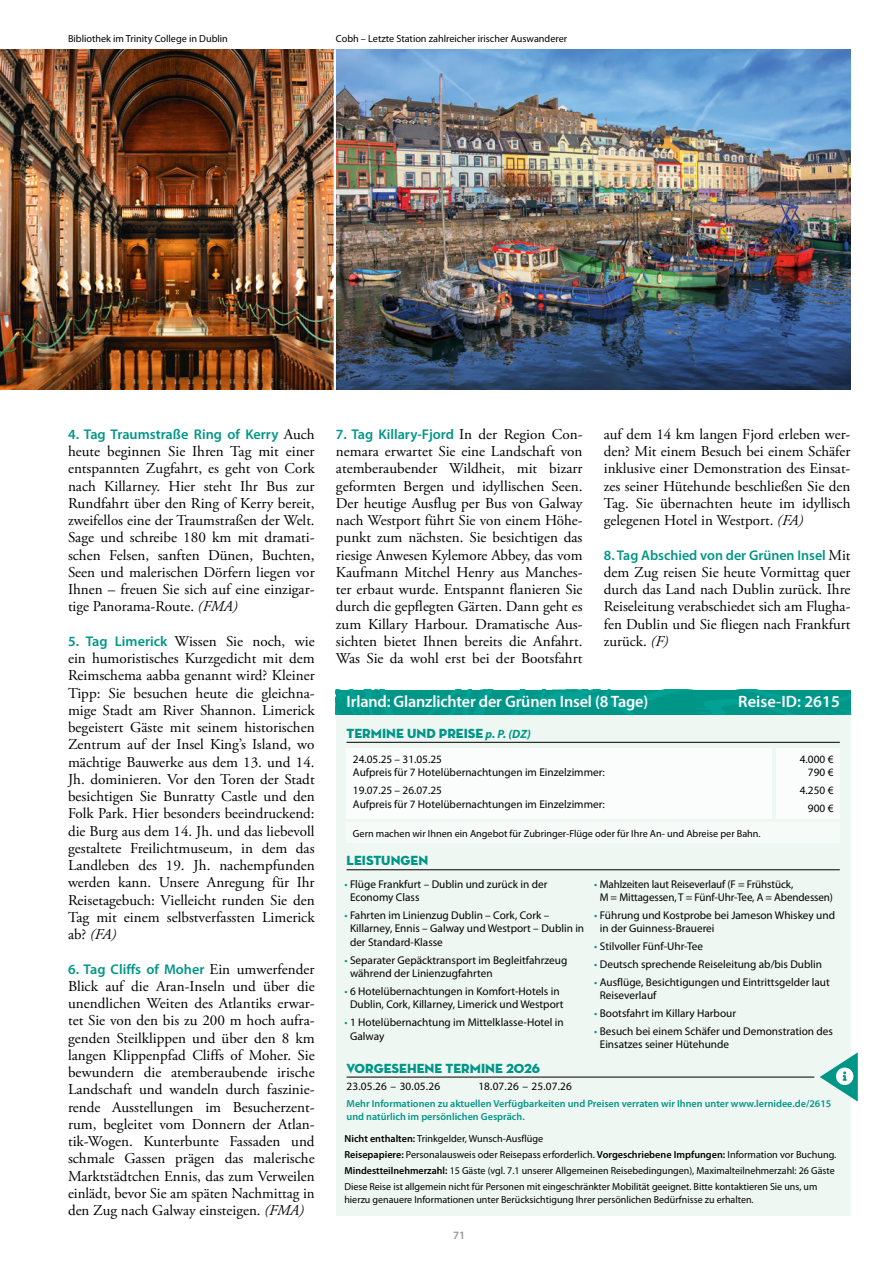
<style>
.page{position:relative;width:893px;height:1263px;background:#fff}
.page>*{position:absolute;margin:0;border:0;box-sizing:border-box;transform-origin:0 0}
.t1{font:600 16.5px "Myriad Pro";letter-spacing:-.01em;color:#fff}
.t2{font:15px/17.2px "Adobe Garamond Pro";color:#000;text-align:justify}
.t3{font:600 14.1px "Myriad Pro";color:#009687}
.t4{font:13.5px "Neutra Disp Titling";color:#009687}
.t5{font:11.25px/13.5px "Myriad Pro";color:#000}
.t6{font:600 11.25px "Myriad Pro";color:#999897}
.t7{font:10.2px/16.2px "Myriad Pro";color:#000}
.t8{font:600 10.2px/12.3px "Myriad Pro";color:#009687}
.s1{font-family:"Adobe Garamond Pro";font-weight:400;font-size:15px;color:#000}
.s2{font-style:italic}
.s3{font-family:"Myriad Pro";font-weight:600;font-size:14.1px;color:#009687}
.s4{font-family:"Myriad Pro";font-weight:700;font-style:italic;font-size:12px}
.s5{color:#009687}
.s6{font-weight:600}
</style>
<div class="page">
<div style="left:336px;top:690px;width:514px;height:525px;background:#eff7f3"></div>
<img style="left:336px;top:690px;width:514px;height:24px">
<img style="left:0;top:49px;width:850px;height:341px">
<hr style="left:334px;top:49px;width:2px;height:341px;background:#fff">
<hr style="left:347px;top:742px;width:493px;height:1px;background:#000">
<hr style="left:347px;top:869px;width:493px;height:1px;background:#000">
<div style="left:347px;top:748px;width:425px;height:70px;background:#fafdfc"></div>
<div style="left:776px;top:748px;width:64px;height:70px;background:#fafdfc"></div>
<div style="left:347px;top:823px;width:493px;height:20px;background:#f6faf8"></div>
<hr style="left:347px;top:1077px;width:467px;height:1px;background:#000">
<svg style="left:820px;top:1052px;width:38px;height:50px"></svg>
<p class="t7" style="left:68px;top:31px;width:161px">Bibliothek im Trinity College in Dublin</p>
<p class="t7" style="left:336px;top:31px;width:233px">Cobh – Letzte Station zahlreicher irischer Auswanderer</p>
<p class="t3" style="left:68px;top:429px;width:248px">4. Tag Traumstraße Ring of Kerry <span class="s1">Auch</span></p>
<p class="t2" style="left:68px;top:443px;width:248px">heute beginnen Sie Ihren Tag mit einer entspannten Zugfahrt, es geht von Cork nach Killarney. Hier steht Ihr Bus zur Rundfahrt über den Ring of Kerry bereit, zweifellos eine der Traumstraßen der Welt.<br>Sage und schreibe 180 km mit dramati&shy;schen Felsen, sanften Dünen, Buchten, Seen und malerischen Dörfern liegen vor Ihnen – freuen Sie sich auf eine einzigar&shy;tige Panorama-Route. <span class="s2">(FMA)</span></p>
<p class="t2" style="left:68px;top:633px;width:248px"><span class="s3">5. Tag Limerick</span> Wissen Sie noch, wie ein humoristisches Kurzgedicht mit dem Reimschema aabba genannt wird? Kleiner Tipp: Sie besuchen heute die gleichna&shy;mige Stadt am River Shannon. Limerick begeistert Gäste mit seinem historischen Zentrum auf der Insel King’s Island, wo mächtige Bauwerke aus dem 13. und 14.<br>Jh. dominieren. Vor den Toren der Stadt besichtigen Sie Bunratty Castle und den Folk Park. Hier besonders beeindruckend: die Burg aus dem 14. Jh. und das liebevoll gestaltete Freilichtmuseum, in dem das Landleben des 19. Jh. nachempfunden werden kann. Unsere Anregung für Ihr Reisetagebuch: Vielleicht runden Sie den Tag mit einem selbstverfassten Limerick ab? <span class="s2">(FA)</span></p>
<p class="t3" style="left:68px;top:963px;width:248px">6. Tag Cliffs of Moher <span class="s1">Ein umwerfender</span></p>
<p class="t2" style="left:68px;top:978px;width:248px">Blick auf die Aran-Inseln und über die unendlichen Weiten des Atlantiks erwar&shy;tet Sie von den bis zu 200 m hoch aufra&shy;genden Steilklippen und über den 8 km langen Klippenpfad Cliffs of Moher. Sie bewundern die atemberaubende irische Landschaft und wandeln durch faszinie&shy;rende Ausstellungen im Besucherzent&shy;rum, begleitet vom Donnern der Atlan&shy;tik-Wogen. Kunterbunte Fassaden und schmale Gassen prägen das malerische Marktstädtchen Ennis, das zum Verweilen einlädt, bevor Sie am späten Nachmittag in den Zug nach Galway einsteigen. <span class="s2">(FMA)</span></p>
<p class="t3" style="left:336px;top:429px;width:248px">7. Tag Killary-Fjord <span class="s1">In der Region Con-</span></p>
<p class="t2" style="left:336px;top:443px;width:248px">nemara erwartet Sie eine Landschaft von atemberaubender Wildheit, mit bizarr geformten Bergen und idyllischen Seen.<br>Der heutige Ausflug per Bus von Galway nach Westport führt Sie von einem Höhe&shy;punkt zum nächsten. Sie besichtigen das riesige Anwesen Kylemore Abbey, das vom Kaufmann Mitchel Henry aus Manches&shy;ter erbaut wurde. Entspannt flanieren Sie durch die gepflegten Gärten. Dann geht es zum Killary Harbour. Dramatische Aus&shy;sichten bietet Ihnen bereits die Anfahrt.<br>Was Sie da wohl erst bei der Bootsfahrt</p>
<p class="t2" style="left:604px;top:426px;width:248px">auf dem 14 km langen Fjord erleben wer&shy;den? Mit einem Besuch bei einem Schäfer inklusive einer Demonstration des Einsat&shy;zes seiner Hütehunde beschließen Sie den Tag. Sie übernachten heute im idyllisch gelegenen Hotel in Westport. <span class="s2">(FA)</span></p>
<p class="t3" style="left:604px;top:549px;width:248px">8. Tag Abschied von der Grünen Insel <span class="s1">Mit</span></p>
<p class="t2" style="left:604px;top:564px;width:248px">dem Zug reisen Sie heute Vormittag quer durch das Land nach Dublin zurück. Ihre Reiseleitung verabschiedet sich am Flugha&shy;fen Dublin und Sie fliegen nach Frankfurt zurück. <span class="s2">(F)</span></p>
<p class="t1" style="left:347px;top:695px;width:303px">Irland: Glanzlichter der Grünen Insel (8 Tage)</p>
<p class="t1" style="left:738px;top:695px;width:103px">Reise-ID: 2615</p>
<p class="t4" style="left:347px;top:725px;width:186px">TERMINE UND PREISE <span class="s4">p. P. (DZ)</span></p>
<p class="t5" style="left:353px;top:753px;width:253px">24.05.25 – 31.05.25<br>Aufpreis für 7 Hotelübernachtungen im Einzelzimmer:</p>
<p class="t5" style="left:353px;top:785px;width:253px">19.07.25 – 26.07.25<br>Aufpreis für 7 Hotelübernachtungen im Einzelzimmer:</p>
<p class="t7" style="left:353px;top:826px;width:409px">Gern machen wir Ihnen ein Angebot für Zubringer-Flüge oder für Ihre An- und Abreise per Bahn.</p>
<p class="t4" style="left:347px;top:853px;width:83px">LEISTUNGEN</p>
<p class="t5" style="left:800px;top:753px;width:35px;text-align:right">4.000 €<br>790 €</p>
<p class="t5" style="left:800px;top:782px;width:35px;line-height:17.7px;text-align:right">4.250 €<br>900 €</p>
<p class="t5" style="left:350px;top:878px;width:199px;text-indent:-6px"><span class="s5">•</span> Flüge Frankfurt – Dublin und zurück in der<br>Economy Class</p>
<p class="t5" style="left:350px;top:909px;width:236px;text-indent:-6px"><span class="s5">•</span> Fahrten im Linienzug Dublin – Cork, Cork –<br>Killarney, Ennis – Galway und Westport – Dublin in der Standard-Klasse</p>
<p class="t5" style="left:350px;top:954px;width:219px;text-indent:-6px"><span class="s5">•</span> Separater Gepäcktransport im Begleitfahrzeug während der Linienzugfahrten</p>
<p class="t5" style="left:344px;top:985px;width:221px;text-align:center"><span class="s5">•</span> 6 Hotelübernachtungen in Komfort-Hotels in<br>Dublin, Cork, Killarney, Limerick und Westport</p>
<p class="t5" style="left:350px;top:1016px;width:215px;text-indent:-6px"><span class="s5">•</span> 1 Hotelübernachtung im Mittelklasse-Hotel in<br>Galway</p>
<p class="t4" style="left:347px;top:1060px;width:195px">VORGESEHENE TERMINE 2026</p>
<p class="t5" style="left:347px;top:1081px;width:95px">23.05.26 – 30.05.26</p>
<p class="t5" style="left:478px;top:1081px;width:95px">18.07.26 – 25.07.26</p>
<p class="t5" style="left:600px;top:878px;width:235px;text-indent:-5px"><span class="s5">•</span> Mahlzeiten laut Reiseverlauf (F = Frühstück,<br>M = Mittagessen, T = Fünf-Uhr-Tee, A = Abendessen)</p>
<p class="t5" style="left:600px;top:909px;width:237px;text-indent:-6px"><span class="s5">•</span> Führung und Kostprobe bei Jameson Whiskey und in der Guinness-Brauerei</p>
<p class="t5" style="left:594px;top:940px;width:110px"><span class="s5">•</span> Stilvoller Fünf-Uhr-Tee</p>
<p class="t5" style="left:594px;top:958px;width:229px"><span class="s5">•</span> Deutsch sprechende Reiseleitung ab/bis Dublin</p>
<p class="t5" style="left:600px;top:976px;width:231px;text-indent:-6px"><span class="s5">•</span> Ausflüge, Besichtigungen und Eintrittsgelder laut<br>Reiseverlauf</p>
<p class="t5" style="left:594px;top:1007px;width:143px"><span class="s5">•</span> Bootsfahrt im Killary Harbour</p>
<p class="t5" style="left:600px;top:1025px;width:235px;text-indent:-6px"><span class="s5">•</span> Besuch bei einem Schäfer und Demonstration des<br>Einsatzes seiner Hütehunde</p>
<p class="t8" style="left:347px;top:1098px;width:486px">Mehr Informationen zu aktuellen Verfügbarkeiten und Preisen verraten wir Ihnen unter www.lernidee.de/2615 und natürlich im persönlichen Gespräch.</p>
<p class="t7" style="left:344px;top:1131px;width:493px"><span class="s6">Nicht enthalten:</span> Trinkgelder, Wunsch-Ausflüge<br><span class="s6">Reisepapiere:</span> Personalausweis oder Reisepass erforderlich. <span class="s6">Vorgeschriebene Impfungen:</span> Information vor Buchung.<br><span class="s6">Mindestteilnehmerzahl:</span> 15 Gäste (vgl. 7.1 unserer Allgemeinen Reisebedingungen), Maximalteilnehmerzahl: 26 Gäste Diese Reise ist allgemein nicht für Personen mit eingeschränkter Mobilität geeignet. Bitte kontaktieren Sie uns, um</p>
<p class="t7" style="left:344px;top:1192px;width:411px">hierzu genauere Informationen unter Berücksichtigung Ihrer persönlichen Bedürfnisse zu erhalten.</p>
<p class="t6" style="left:453px;top:1230px;width:14px">71</p>
</div>
